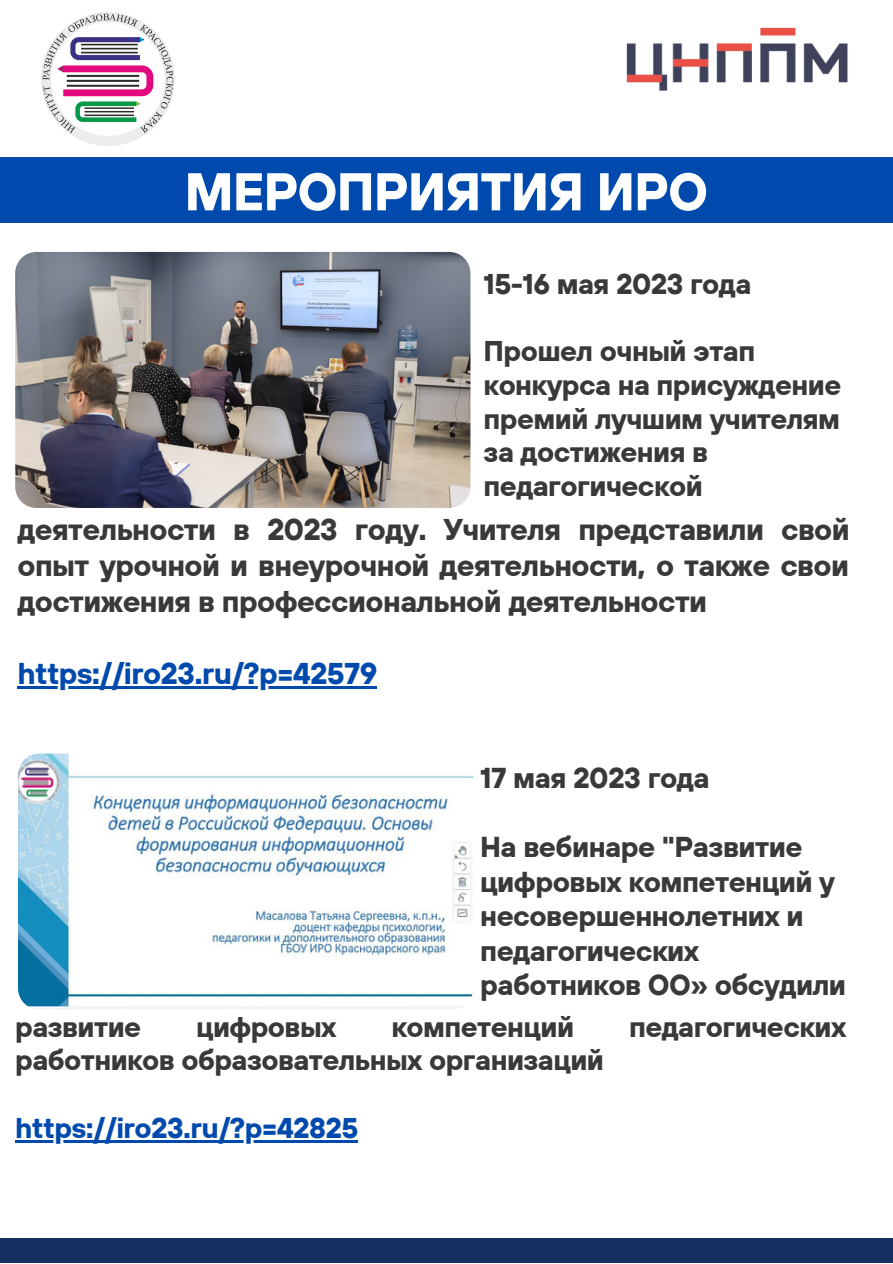
<style>
.page{position:relative;width:893px;height:1264px;background:#fff}
.page>*{position:absolute;margin:0;border:0;box-sizing:border-box;transform-origin:0 0}
.t1{font:700 52.95px "TT Hoves";letter-spacing:-.02em;color:#fff}
.t2{font:700 30px/36px "TT Hoves";letter-spacing:-.02em;color:#393939;text-align:justify}
.t3{font:700 30px "TT Hoves";letter-spacing:-.02em;color:#004aad}
.t4{font:700 28.65px/34.5px "TT Hoves";letter-spacing:-.02em;color:#393939}
.t5{font:700 28.5px/33.8px "TT Hoves";letter-spacing:-.02em;color:#393939}
.t6{font:700 28.5px "TT Hoves";letter-spacing:-.02em;color:#004aad}
</style>
<div class="page">
<img style="left:41px;top:12px;width:133px;height:133px">
<img style="left:626px;top:27px;width:222px;height:64px">
<div style="left:0;top:157px;width:892px;height:66px;background:#004aad"></div>
<div style="left:0;top:1238px;width:892px;height:24px;background:#143061"></div>
<img style="left:15px;top:252px;width:455px;height:256px;border-radius:21px">
<hr style="left:18px;top:686px;width:359px;height:2px;background:#004aad">
<img style="left:18px;top:753px;width:455px;height:256px;border-radius:21px">
<hr style="left:15px;top:1139px;width:343px;height:3px;background:#004aad">
<p class="t1" style="left:184px;top:157px;width:525px">МЕРОПРИЯТИЯ ИРО</p>
<p class="t5" style="left:483px;top:266px;width:269px">15-16 мая 2023 года</p>
<p class="t5" style="left:483px;top:333px;width:359px">Прошел очный этап конкурса на присуждение премий лучшим учителям за достижения в педагогической</p>
<p class="t2" style="left:18px;top:510px;width:833px">деятельности в 2023 году. Учителя представили свой опыт урочной и внеурочной деятельности, о также свои достижения в профессиональной деятельности</p>
<p class="t3" style="left:18px;top:653px;width:361px">https://iro23.ru/?p=42579</p>
<p class="t4" style="left:480px;top:760px;width:231px">17 мая 2023 года</p>
<p class="t4" style="left:480px;top:829px;width:367px">На вебинаре "Развитие цифровых компетенций у несовершеннолетних и педагогических работников ОО» обсудили</p>
<p class="t5" style="left:15px;top:1009px;width:127px">развитие</p>
<p class="t5" style="left:196px;top:1009px;width:142px">цифровых</p>
<p class="t5" style="left:391px;top:1009px;width:184px">компетенций</p>
<p class="t5" style="left:629px;top:1009px;width:219px">педагогических</p>
<p class="t5" style="left:15px;top:1042px;width:590px">работников образовательных организаций</p>
<p class="t6" style="left:15px;top:1109px;width:345px">https://iro23.ru/?p=42825</p>
</div>
